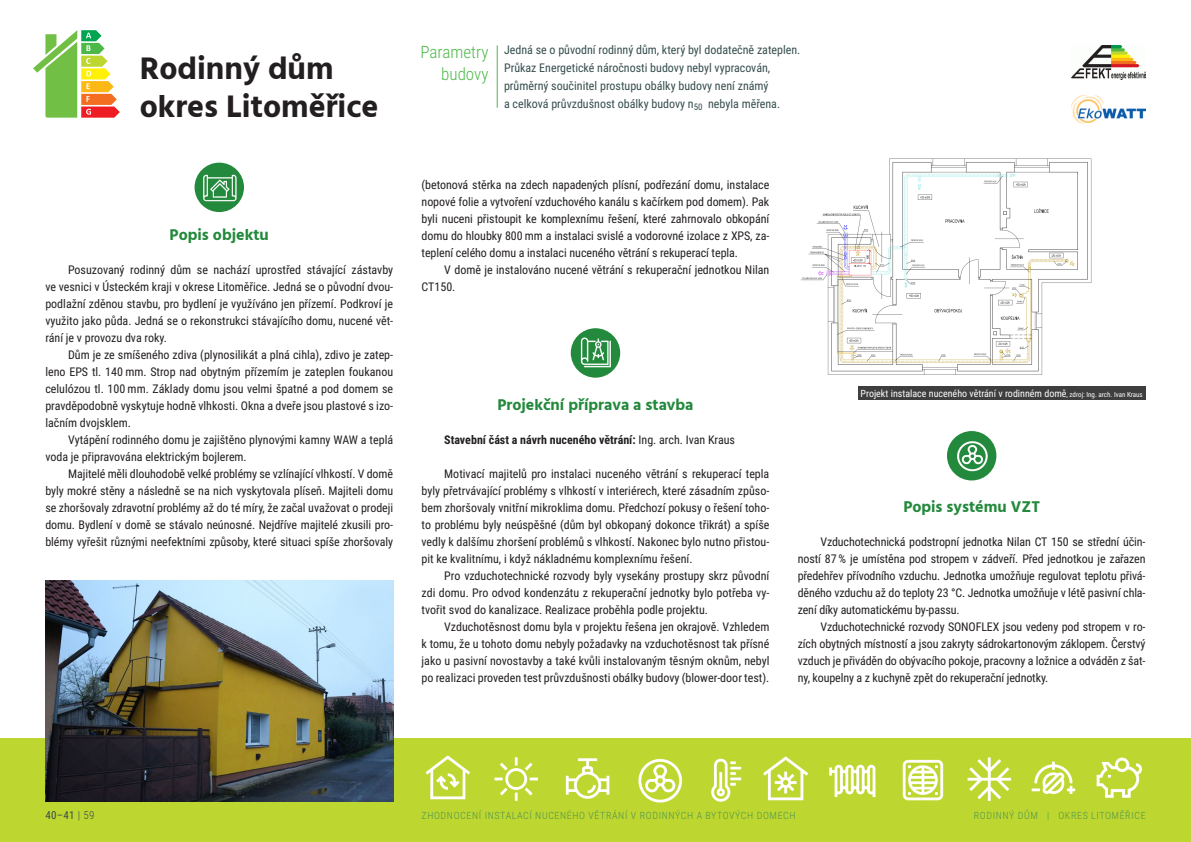
<style>
.page{position:relative;width:1191px;height:842px;background:#fff}
.page>*{position:absolute;margin:0;border:0;box-sizing:border-box;transform-origin:0 0}
.t1{font:700 32px/38.4px "Hind";color:#231f20}
.t2{font:300 17px/22px "Roboto Condensed";color:#4cb848;text-align:right}
.t3{font:700 16px "Hind";color:#23893c}
.t4{font:12px/17px "Roboto Condensed";color:#231f20;text-align:justify}
.t5{font:12px/17.9px "Roboto Condensed";color:#364d4d}
.t6{font:700 12px "Roboto Condensed";color:#231f20}
.t7{font:11px "Roboto Condensed";color:#364d4d}
.t8{font:300 10px "Roboto Condensed";letter-spacing:.06em;color:#4b954f}
.t9{font:10px "Roboto Condensed";color:#fff}
.s1{font-weight:400}
.s2{font-size:7px}
.s3{font-weight:300}
</style>
<div class="page">
<div style="left:0;top:738px;width:1191px;height:104px;background:#bed630"></div>
<img style="left:1098px;top:757px;width:44px;height:41px">
<img style="left:967px;top:757px;width:43px;height:44px">
<img style="left:829px;top:764px;width:47px;height:34px">
<img style="left:768px;top:756px;width:41px;height:45px">
<img style="left:565px;top:758px;width:45px;height:41px">
<img style="left:425px;top:755px;width:45px;height:45px">
<img style="left:470px;top:757px;width:68px;height:44px">
<img style="left:638px;top:758px;width:42px;height:45px">
<img style="left:680px;top:758px;width:88px;height:44px">
<img style="left:902px;top:759px;width:42px;height:42px">
<img style="left:1010px;top:761px;width:88px;height:33px">
<img style="left:195px;top:163px;width:49px;height:49px;border-radius:25px">
<svg style="left:571px;top:328px;width:49px;height:50px"></svg>
<img style="left:573px;top:332px;width:46px;height:43px">
<img style="left:947px;top:431px;width:49px;height:49px;border-radius:25px">
<svg style="left:33px;top:30px;width:87px;height:88px"></svg>
<img style="left:45px;top:580px;width:348px;height:221px">
<hr style="left:497px;top:45px;width:1px;height:63px;background:#4cb848">
<img style="left:800px;top:158px;width:292px;height:217px">
<div style="left:857px;top:386px;width:288px;height:14px;background:#3e3e3f"></div>
<img style="left:1071px;top:95px;width:74px;height:28px">
<img style="left:1071px;top:45px;width:74px;height:34px">
<h1 class="t1" style="left:140px;top:48px;width:240px">Rodinný dům okres Litoměřice</h1>
<h3 class="t3" style="left:170px;top:225px;width:101px">Popis objektu</h3>
<p class="t4" style="left:45px;top:261px;width:349px;text-indent:23px">Posuzovaný rodinný dům se nachází uprostřed stávající zástavby ve vesnici v Ústeckém kraji v okrese Litoměřice. Jedná se o původní dvou&shy;podlažní zděnou stavbu, pro bydlení je využíváno jen přízemí. Podkroví je využito jako půda. Jedná se o rekonstrukci stávajícího domu, nucené vět&shy;rání je v provozu dva roky.</p>
<p class="t4" style="left:45px;top:346px;width:349px;text-indent:23px">Dům je ze smíšeného zdiva (plynosilikát a plná cihla), zdivo je zatep&shy;leno EPS tl. 140 mm. Strop nad obytným přízemím je zateplen foukanou celulózou tl. 100 mm. Základy domu jsou velmi špatné a pod domem se pravděpodobně vyskytuje hodně vlhkosti. Okna a dveře jsou plastové s izo&shy;lačním dvojsklem.</p>
<p class="t4" style="left:45px;top:431px;width:349px;text-indent:23px">Vytápění rodinného domu je zajištěno plynovými kamny WAW a teplá voda je připravována elektrickým bojlerem.</p>
<p class="t4" style="left:45px;top:465px;width:349px;text-indent:23px">Majitelé měli dlouhodobě velké problémy se vzlínající vlhkostí. V domě byly mokré stěny a následně se na nich vyskytovala plíseň. Majiteli domu se zhoršovaly zdravotní problémy až do té míry, že začal uvažovat o prodeji domu. Bydlení v domě se stávalo neúnosné. Nejdříve majitelé zkusili pro&shy;blémy vyřešit různými neefektními způsoby, které situaci spíše zhoršovaly</p>
<h2 class="t2" style="left:420px;top:40px;width:69px">PARAMETRY<br>BUDOVY</h2>
<p class="t5" style="left:504px;top:41px;width:298px">Jedná se o původní rodinný dům, který byl dodatečně zateplen.<br>Průkaz Energetické náročnosti budovy nebyl vypracován, průměrný součinitel prostupu obálky budovy není známý<br>a celková průvzdušnost obálky budovy n<sub>50</sub> nebyla měřena.</p>
<p class="t4" style="left:421px;top:176px;width:349px">(betonová stěrka na zdech napadených plísní, podřezání domu, instalace nopové folie a vytvoření vzduchového kanálu s kačírkem pod domem). Pak byli nuceni přistoupit ke komplexnímu řešení, které zahrnovalo obkopání domu do hloubky 800 mm a instalaci svislé a vodorovné izolace z XPS, za&shy;teplení celého domu a instalaci nuceného větrání s rekuperací tepla.</p>
<p class="t4" style="left:421px;top:261px;width:349px;text-indent:23px">V domě je instalováno nucené větrání s rekuperační jednotkou Nilan<br>CT150.</p>
<h3 class="t3" style="left:497px;top:395px;width:198px">Projekční příprava a stavba</h3>
<p class="t6" style="left:444px;top:431px;width:292px">Stavební část a návrh nuceného větrání: <span class="s1">Ing. arch. Ivan Kraus</span></p>
<p class="t4" style="left:421px;top:465px;width:349px;text-indent:23px">Motivací majitelů pro instalaci nuceného větrání s rekuperací tepla byly přetrvávající problémy s vlhkostí v interiérech, které zásadním způso&shy;bem zhoršovaly vnitřní mikroklima domu. Předchozí pokusy o řešení toho&shy;to problému byly neúspěšné (dům byl obkopaný dokonce třikrát) a spíše vedly k dalšímu zhoršení problémů s vlhkostí. Nakonec bylo nutno přistou&shy;pit ke kvalitnímu, i když nákladnému komplexnímu řešení.</p>
<p class="t4" style="left:421px;top:567px;width:349px;text-indent:23px">Pro vzduchotechnické rozvody byly vysekány prostupy skrz původní zdi domu. Pro odvod kondenzátu z rekuperační jednotky bylo potřeba vy&shy;tvořit svod do kanalizace. Realizace proběhla podle projektu.</p>
<p class="t4" style="left:421px;top:618px;width:349px;text-indent:23px">Vzduchotěsnost domu byla v projektu řešena jen okrajově. Vzhledem k tomu, že u tohoto domu nebyly požadavky na vzduchotěsnost tak přísné jako u pasivní novostavby a také kvůli instalovaným těsným oknům, nebyl po realizaci proveden test průvzdušnosti obálky budovy (blower-door test).</p>
<p class="t9" style="left:860px;top:386px;width:284px">Projekt instalace nuceného větrání v rodinném domě<span class="s2">, zdroj: Ing. arch. Ivan Kraus</span></p>
<h3 class="t3" style="left:903px;top:497px;width:138px">Popis systému VZT</h3>
<p class="t4" style="left:797px;top:533px;width:349px;text-indent:23px">Vzduchotechnická podstropní jednotka Nilan CT 150 se střední účin&shy;ností 87 % je umístěna pod stropem v zádveří. Před jednotkou je zařazen předehřev přívodního vzduchu. Jednotka umožňuje regulovat teplotu přivá&shy;děného vzduchu až do teploty 23 °C. Jednotka umožňuje v létě pasivní chla&shy;zení díky automatickému by-passu.</p>
<p class="t4" style="left:797px;top:618px;width:349px;text-indent:23px">Vzduchotechnické rozvody SONOFLEX jsou vedeny pod stropem v ro&shy;zích obytných místností a jsou zakryty sádrokartonovým záklopem. Čerstvý vzduch je přiváděn do obývacího pokoje, pracovny a ložnice a odváděn z šat&shy;ny, koupelny a z kuchyně zpět do rekuperační jednotky.</p>
<p class="t7" style="left:45px;top:807px;width:51px">40–41 <span class="s3">| 59</span></p>
<p class="t8" style="left:421px;top:808px;width:375px">ZHODNOCENÍ INSTALACÍ NUCENÉHO VĚTRÁNÍ V RODINNÝCH A BYTOVÝCH DOMECH</p>
<p class="t8" style="left:973px;top:808px;width:173px">RODINNÝ DŮM | OKRES LITOMĚŘICE</p>
</div>
